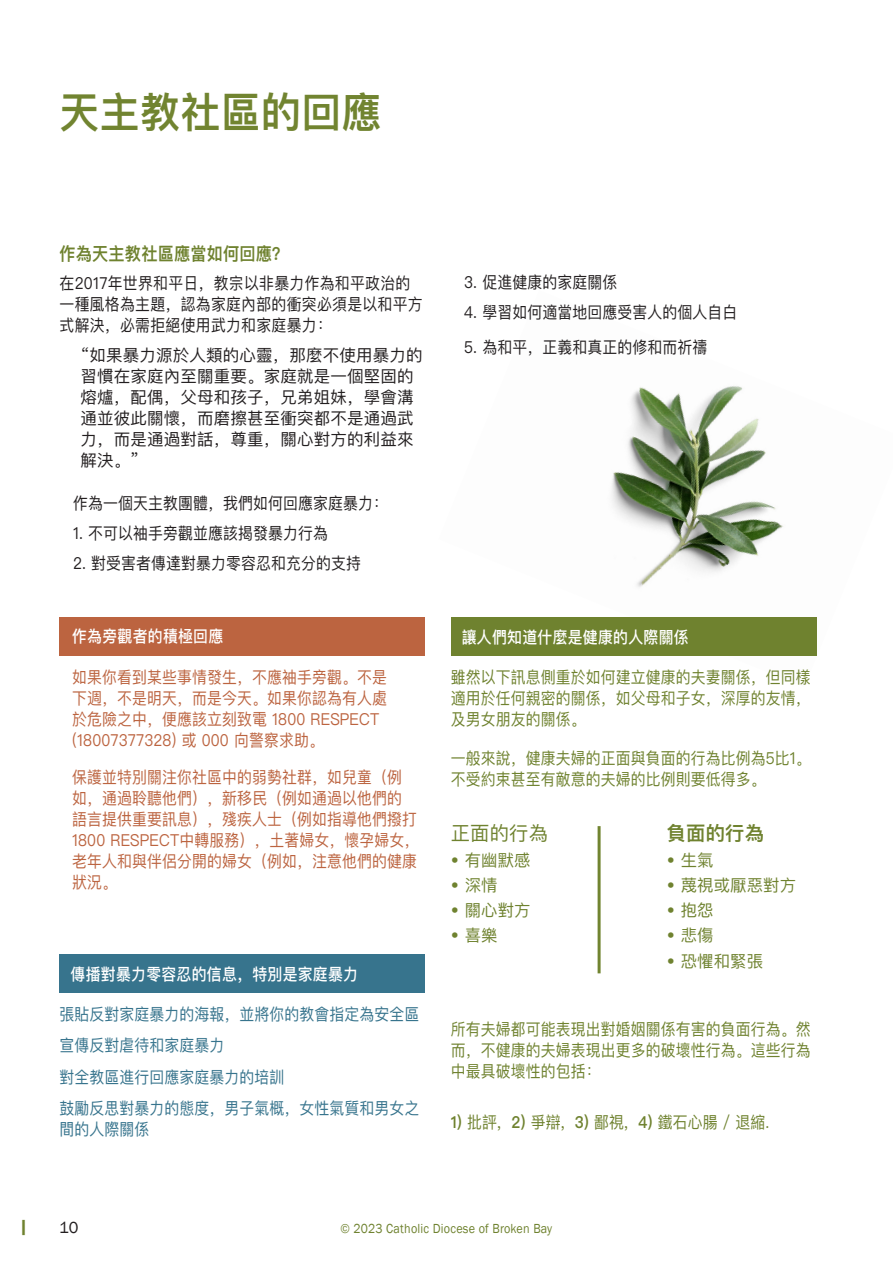
<style>
.page{position:relative;width:893px;height:1263px;background:#fff}
.page>*{position:absolute;margin:0;border:0;box-sizing:border-box;transform-origin:0 0}
.t1{font:600 42px "Ping Fang SC";letter-spacing:.01em;color:#718430;scale:.95 1}
.t2{font:19.5px "Ping Fang SC";letter-spacing:.01em;color:#6f822f}
.t3{font:600 19.5px "Ping Fang SC";letter-spacing:.01em;color:#6f822f}
.t4{font:600 18px "Ping Fang SC";letter-spacing:.01em;color:#6f822f;scale:.9 1}
.t5{font:600 18px "Franklin Gothic";color:#6f822f}
.t6{font:16.5px/21px "Ping Fang SC";letter-spacing:.01em;color:#bc6440;scale:.9 1}
.t7{font:16.5px/21px "Ping Fang SC";letter-spacing:.01em;color:#6f822f;text-align:justify;scale:.9 1}
.t8{font:16.5px/21px "Ping Fang SC";letter-spacing:.01em;color:#231f20;scale:.9 1}
.t9{font:16.5px/21px "Ping Fang SC";letter-spacing:.01em;color:#231f20}
.t10{font:16.5px/31.2px "Ping Fang SC";letter-spacing:.01em;color:#37748d;scale:.9 1}
.t11{font:500 16.5px "Ping Fang SC";letter-spacing:.02em;color:#fff;scale:.9 1}
.t12{font:16.5px "Ping Fang SC";letter-spacing:.01em;color:#6f822f}
.t13{font:16.5px "Franklin Gothic";color:#231f20}
.t14{font:13.5px "Franklin Gothic";letter-spacing:.02em;color:#6f822f;scale:.9 1}
.s1{font-weight:600}
</style>
<div class="page">
<img style="left:451px;top:386px;width:366px;height:270px">
<div style="left:60px;top:618px;width:365px;height:38px;background:#bc6440"></div>
<div style="left:60px;top:954px;width:365px;height:38px;background:#37748d"></div>
<div style="left:451px;top:618px;width:365px;height:38px;background:#6f822f"></div>
<hr style="left:598px;top:826px;width:3px;height:147px;background:#718430">
<h1 class="t1" style="left:60px;top:86px;width:340px">天主教社區的回應</h1>
<p class="t4" style="left:60px;top:242px;width:256px">作為天主教社區應當如何回應？</p>
<p class="t8" style="left:60px;top:273px;width:405px">在2017年世界和平日，教宗以非暴力作為和平政治的一種風格為主題，認為家庭內部的衝突必須是以和平方式解決，必需拒絕使用武力和家庭暴力：</p>
<p class="t9" style="left:81px;top:344px;width:344px">“如果暴力源於人類的心靈，那麼不使用暴力的習慣在家庭內至關重要。家庭就是一個堅固的熔爐，配偶，父母和孩子，兄弟姐妹，學會溝通並彼此關懷，而磨擦甚至衝突都不是通過武力，而是通過對話，尊重，關心對方的利益來解決。”</p>
<p class="t8" style="left:73px;top:492px;width:351px">作為一個天主教團體，我們如何回應家庭暴力：</p>
<p class="t8" style="left:73px;top:522px;width:285px">1. 不可以袖手旁觀並應該揭發暴力行為</p>
<p class="t8" style="left:73px;top:552px;width:322px">2. 對受害者傳達對暴力零容忍和充分的支持</p>
<p class="t11" style="left:72px;top:625px;width:169px">作為旁觀者的積極回應</p>
<p class="t6" style="left:72px;top:666px;width:351px">如果你看到某些事情發生，不應袖手旁觀。不是下週，不是明天，而是今天。如果你認為有人處於危險之中，便應該立刻致電 1800 RESPECT (18007377328) 或 000 向警察求助。</p>
<p class="t6" style="left:72px;top:766px;width:387px">保護並特別關注你社區中的弱勢社群，如兒童（例如，通過聆聽他們），新移民（例如通過以他們的語言提供重要訊息），殘疾人士（例如指導他們撥打<br>1800 RESPECT中轉服務），土著婦女，懷孕婦女，老年人和與伴侶分開的婦女（例如，注意他們的健康狀況。</p>
<p class="t11" style="left:71px;top:963px;width:321px">傳播對暴力零容忍的信息，特別是家庭暴力</p>
<p class="t10" style="left:60px;top:998px;width:401px">張貼反對家庭暴力的海報，並將你的教會指定為安全區宣傳反對虐待和家庭暴力<br>對全教區進行回應家庭暴力的培訓<br>鼓勵反思對暴力的態度，男子氣概，女性氣質和男女之</p>
<p class="t10" style="left:60px;top:1113px;width:101px">間的人際關係</p>
<p class="t8" style="left:464px;top:271px;width:172px">3. 促進健康的家庭關係</p>
<p class="t8" style="left:464px;top:301px;width:305px">4. 學習如何適當地回應受害人的個人自白</p>
<p class="t8" style="left:464px;top:336px;width:272px">5. 為和平，正義和真正的修和而祈禱</p>
<p class="t11" style="left:462px;top:626px;width:254px">讓人們知道什麼是健康的人際關係</p>
<p class="t7" style="left:451px;top:667px;width:401px">雖然以下訊息側重於如何建立健康的夫妻關係，但同樣適用於任何親密的關係，如父母和子女，深厚的友情，及男女朋友的關係。</p>
<p class="t7" style="left:451px;top:747px;width:401px">一般來說，健康夫婦的正面與負面的行為比例為5比1。不受約束甚至有敵意的夫婦的比例則要低得多。</p>
<p class="t2" style="left:451px;top:821px;width:99px">正面的行為</p>
<p class="t3" style="left:667px;top:821px;width:99px">負面的行為</p>
<p class="t12" style="left:451px;top:849px;width:81px">• 有幽默感</p>
<p class="t12" style="left:667px;top:849px;width:48px">• 生氣</p>
<p class="t12" style="left:451px;top:875px;width:48px">• 深情</p>
<p class="t12" style="left:667px;top:875px;width:131px">• 蔑視或厭惡對方</p>
<p class="t12" style="left:451px;top:900px;width:81px">• 關心對方</p>
<p class="t12" style="left:667px;top:900px;width:48px">• 抱怨</p>
<p class="t12" style="left:451px;top:925px;width:48px">• 喜樂</p>
<p class="t12" style="left:667px;top:925px;width:48px">• 悲傷</p>
<p class="t12" style="left:667px;top:950px;width:98px">• 恐懼和緊張</p>
<p class="t7" style="left:451px;top:1018px;width:401px">所有夫婦都可能表現出對婚姻關係有害的負面行為。然而，不健康的夫婦表現出更多的破壞性行為。這些行為中最具破壞性的包括：</p>
<p class="t7" style="left:451px;top:1111px;width:355px"><span class="s1">1)</span> 批評, <span class="s1">2)</span> 爭辯, <span class="s1">3)</span> 鄙視, <span class="s1">4)</span> 鐵石心腸 / 退縮.</p>
<p class="t5" style="left:19px;top:1214px;width:10px">|</p>
<p class="t13" style="left:59px;top:1217px;width:21px">10</p>
<p class="t14" style="left:341px;top:1220px;width:237px">© 2023 Catholic Diocese of Broken Bay</p>
</div>
